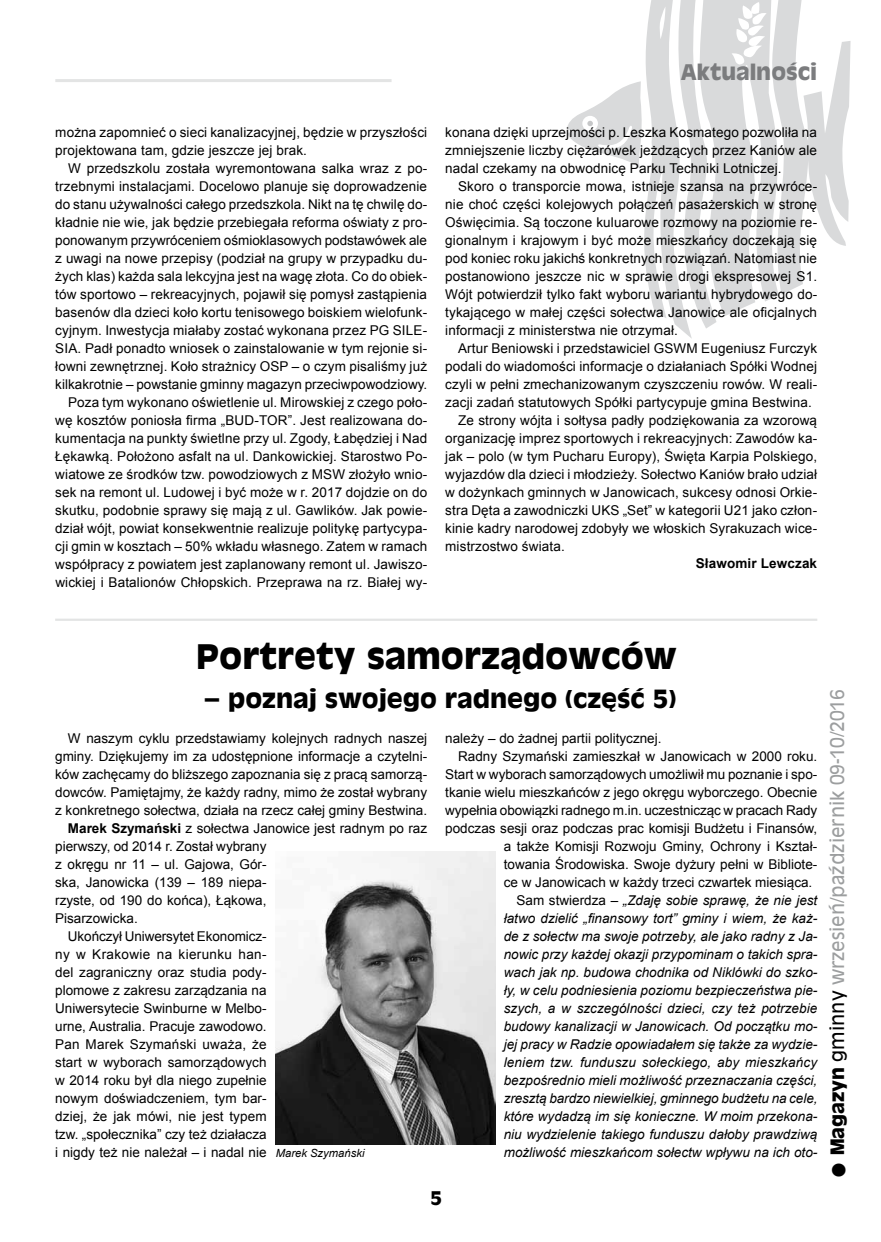
<style>
.page{position:relative;width:881px;height:1242px;background:#fff}
.page>*{position:absolute;margin:0;border:0;box-sizing:border-box;transform-origin:0 0}
.t1{font:700 33px "Antique Olive";color:#000}
.t2{font:700 24px "Antique Olive";color:#000}
.t3{font:700 21px "Antique Olive";color:#7b7c7e}
.t4{font:18px "Antique Olive";color:#9c9e9f}
.t5{font:700 18px "Antique Olive";color:#000}
.t6{font:13.5px/18px "Arial";letter-spacing:.01em;color:#000;text-align:justify}
.t7{font:italic 13.5px "Arial";color:#000}
.t8{font:700 13.5px "Arial";letter-spacing:.01em;color:#000}
.t9{font:italic 11.25px "Arial";color:#000}
.s1{font-style:normal}
.s2{font-weight:700}
.s3{font-weight:700;font-size:36px;color:#000}
.s4{font-weight:700;color:#000}
.s5{color:#000}
</style>
<div class="page">
<hr style="left:55px;top:79px;width:336px;height:3px;background:#e3e4e4">
<svg style="left:567px;top:0;width:283px;height:339px"></svg>
<hr style="left:55px;top:618px;width:762px;height:3px;background:#e3e4e4">
<img style="left:275px;top:851px;width:220px;height:293px">
<h3 class="t3" style="left:680px;top:58px;width:138px">Aktualności</h3>
<p class="t6" style="left:55px;top:124px;width:373px">można zapomnieć o sieci kanalizacyjnej, będzie w przyszłości projektowana tam, gdzie jeszcze jej brak.</p>
<p class="t6" style="left:55px;top:160px;width:373px;text-align:right">W przedszkolu została wyremontowana salka wraz z po&shy;trzebnymi instalacjami. Docelowo planuje się doprowadzenie do stanu używalności całego przedszkola. Nikt na tę chwilę do&shy;kładnie nie wie, jak będzie przebiegała reforma oświaty z pro&shy;ponowanym przywróceniem ośmioklasowych podstawówek ale z uwagi na nowe przepisy (podział na grupy w przypadku du&shy;żych klas) każda sala lekcyjna jest na wagę złota. Co do obiek&shy;tów sportowo – rekreacyjnych, pojawił się pomysł zastąpienia basenów dla dzieci koło kortu tenisowego boiskiem wielofunk&shy;cyjnym. Inwestycja miałaby zostać wykonana przez PG SILE-SIA. Padł ponadto wniosek o zainstalowanie w tym rejonie si&shy;łowni zewnętrznej. Koło strażnicy OSP – o czym pisaliśmy już kilkakrotnie – powstanie gminny magazyn przeciwpowodziowy.<br>Poza tym wykonano oświetlenie ul. Mirowskiej z czego poło&shy;wę kosztów poniosła firma „BUD-TOR”. Jest realizowana do&shy;kumentacja na punkty świetlne przy ul. Zgody, Łabędziej i Nad Łękawką. Położono asfalt na ul. Dankowickiej. Starostwo Po&shy;wiatowe ze środków tzw. powodziowych z MSW złożyło wnio&shy;sek na remont ul. Ludowej i być może w r. 2017 dojdzie on do skutku, podobnie sprawy się mają z ul. Gawlików. Jak powie&shy;dział wójt, powiat konsekwentnie realizuje politykę partycypa&shy;cji gmin w kosztach – 50% wkładu własnego. Zatem w ramach współpracy z powiatem jest zaplanowany remont ul. Jawiszo&shy;wickiej i Batalionów Chłopskich. Przeprawa na rz. Białej wy-</p>
<p class="t6" style="left:445px;top:124px;width:373px">konana dzięki uprzejmości p. Leszka Kosmatego pozwoliła na zmniejszenie liczby ciężarówek jeżdzących przez Kaniów ale nadal czekamy na obwodnicę Parku Techniki Lotniczej.</p>
<p class="t6" style="left:445px;top:178px;width:373px;text-indent:13px">Skoro o transporcie mowa, istnieje szansa na przywróce&shy;nie choć części kolejowych połączeń pasażerskich w stronę Oświęcimia. Są toczone kuluarowe rozmowy na poziomie re&shy;gionalnym i krajowym i być może mieszkańcy doczekają się pod koniec roku jakichś konkretnych rozwiązań. Natomiast nie postanowiono jeszcze nic w sprawie drogi ekspresowej S1.<br>Wójt potwierdził tylko fakt wyboru wariantu hybrydowego do&shy;tykającego w małej części sołectwa Janowice ale oficjalnych informacji z ministerstwa nie otrzymał.</p>
<p class="t6" style="left:458px;top:340px;width:360px">Artur Beniowski i przedstawiciel GSWM Eugeniusz Furczyk</p>
<p class="t6" style="left:445px;top:358px;width:373px">podali do wiadomości informacje o działaniach Spółki Wodnej</p>
<p class="t6" style="left:445px;top:376px;width:373px">czyli w pełni zmechanizowanym czyszczeniu rowów. W reali-</p>
<p class="t6" style="left:445px;top:394px;width:368px">zacji zadań statutowych Spółki partycypuje gmina Bestwina.</p>
<p class="t6" style="left:458px;top:412px;width:360px">Ze strony wójta i sołtysa padły podziękowania za wzorową</p>
<p class="t6" style="left:445px;top:430px;width:373px">organizację imprez sportowych i rekreacyjnych: Zawodów ka-</p>
<p class="t6" style="left:445px;top:448px;width:373px">jak – polo (w tym Pucharu Europy), Święta Karpia Polskiego,</p>
<p class="t6" style="left:445px;top:466px;width:373px">wyjazdów dla dzieci i młodzieży. Sołectwo Kaniów brało udział</p>
<p class="t6" style="left:445px;top:484px;width:373px">w dożynkach gminnych w Janowicach, sukcesy odnosi Orkie-</p>
<p class="t6" style="left:445px;top:502px;width:373px">stra Dęta a zawodniczki UKS „Set” w kategorii U21 jako człon-</p>
<p class="t6" style="left:445px;top:520px;width:373px">kinie kadry narodowej zdobyły we włoskich Syrakuzach wice-</p>
<p class="t6" style="left:445px;top:538px;width:121px">mistrzostwo świata.</p>
<p class="t8" style="left:695px;top:554px;width:123px">Sławomir Lewczak</p>
<h1 class="t1" style="left:196px;top:634px;width:482px">Portrety samorządowców</h1>
<h2 class="t2" style="left:204px;top:683px;width:473px">– poznaj swojego radnego (część 5)</h2>
<p class="t6" style="left:445px;top:729px;width:218px">należy – do żadnej partii politycznej.</p>
<p class="t6" style="left:458px;top:747px;width:360px">Radny Szymański zamieszkał w Janowicach w 2000 roku.</p>
<p class="t6" style="left:445px;top:765px;width:373px">Start w wyborach samorządowych umożliwił mu poznanie i spo-</p>
<p class="t6" style="left:445px;top:783px;width:373px">tkanie wielu mieszkańców z jego okręgu wyborczego. Obecnie</p>
<p class="t6" style="left:445px;top:801px;width:373px">wypełnia obowiązki radnego m.in. uczestnicząc w pracach Rady</p>
<p class="t6" style="left:445px;top:819px;width:373px">podczas sesji oraz podczas prac komisji Budżetu i Finansów,</p>
<p class="t6" style="left:503px;top:837px;width:315px">a także Komisji Rozwoju Gminy, Ochrony i Kształ-</p>
<p class="t6" style="left:503px;top:855px;width:315px">towania Środowiska. Swoje dyżury pełni w Bibliote-</p>
<p class="t6" style="left:503px;top:873px;width:310px">ce w Janowicach w każdy trzeci czwartek miesiąca.</p>
<p class="t7" style="left:516px;top:891px;width:302px"><span class="s1">Sam stwierdza –</span> „Zdaję sobie sprawę, że nie jest</p>
<p class="t7" style="left:503px;top:909px;width:315px">łatwo dzielić „finansowy tort” gminy i wiem, że każ-</p>
<p class="t7" style="left:503px;top:927px;width:315px">de z sołectw ma swoje potrzeby, ale jako radny z Ja-</p>
<p class="t7" style="left:503px;top:945px;width:315px">nowic przy każdej okazji przypominam o takich spra-</p>
<p class="t7" style="left:503px;top:963px;width:315px">wach jak np. budowa chodnika od Niklówki do szko-</p>
<p class="t7" style="left:503px;top:981px;width:315px">ły, w celu podniesienia poziomu bezpieczeństwa pie-</p>
<p class="t7" style="left:503px;top:999px;width:315px">szych, a w szczególności dzieci, czy też potrzebie</p>
<p class="t7" style="left:503px;top:1017px;width:315px">budowy kanalizacji w Janowicach. Od początku mo-</p>
<p class="t7" style="left:503px;top:1035px;width:315px">jej pracy w Radzie opowiadałem się także za wydzie-</p>
<p class="t7" style="left:503px;top:1053px;width:315px">leniem tzw. funduszu sołeckiego, aby mieszkańcy</p>
<p class="t7" style="left:503px;top:1071px;width:315px">bezpośrednio mieli możliwość przeznaczania części,</p>
<p class="t7" style="left:503px;top:1089px;width:315px">zresztą bardzo niewielkiej, gminnego budżetu na cele,</p>
<p class="t7" style="left:503px;top:1107px;width:315px">które wydadzą im się konieczne. W moim przekona-</p>
<p class="t7" style="left:503px;top:1125px;width:315px">niu wydzielenie takiego funduszu dałoby prawdziwą</p>
<p class="t6" style="left:68px;top:729px;width:361px">W naszym cyklu przedstawiamy kolejnych radnych naszej</p>
<p class="t6" style="left:55px;top:747px;width:373px">gminy. Dziękujemy im za udostępnione informacje a czytelni-</p>
<p class="t6" style="left:55px;top:765px;width:373px">ków zachęcamy do bliższego zapoznania się z pracą samorzą-</p>
<p class="t6" style="left:55px;top:783px;width:373px">dowców. Pamiętajmy, że każdy radny, mimo że został wybrany</p>
<p class="t6" style="left:55px;top:801px;width:373px">z konkretnego sołectwa, działa na rzecz całej gminy Bestwina.</p>
<p class="t6" style="left:68px;top:819px;width:360px"><span class="s2">Marek Szymański</span> z sołectwa Janowice jest radnym po raz</p>
<p class="t6" style="left:55px;top:837px;width:213px">pierwszy, od 2014 r. Został wybrany</p>
<p class="t6" style="left:55px;top:855px;width:213px">z okręgu nr 11 – ul. Gajowa, Gór-</p>
<p class="t6" style="left:55px;top:873px;width:213px">ska, Janowicka (139 – 189 niepa-</p>
<p class="t6" style="left:55px;top:891px;width:213px">rzyste, od 190 do końca), Łąkowa,</p>
<p class="t6" style="left:55px;top:909px;width:84px">Pisarzowicka.</p>
<p class="t6" style="left:68px;top:927px;width:200px">Ukończył Uniwersytet Ekonomicz-</p>
<p class="t6" style="left:55px;top:945px;width:213px">ny w Krakowie na kierunku han-</p>
<p class="t6" style="left:55px;top:963px;width:213px">del zagraniczny oraz studia pody-</p>
<p class="t6" style="left:55px;top:981px;width:213px">plomowe z zakresu zarządzania na</p>
<p class="t6" style="left:55px;top:999px;width:213px">Uniwersytecie Swinburne w Melbo-</p>
<p class="t6" style="left:55px;top:1017px;width:213px">urne, Australia. Pracuje zawodowo.</p>
<p class="t6" style="left:55px;top:1035px;width:213px">Pan Marek Szymański uważa, że</p>
<p class="t6" style="left:55px;top:1053px;width:213px">start w wyborach samorządowych</p>
<p class="t6" style="left:55px;top:1071px;width:213px">w 2014 roku był dla niego zupełnie</p>
<p class="t6" style="left:55px;top:1089px;width:213px">nowym doświadczeniem, tym bar-</p>
<p class="t6" style="left:55px;top:1107px;width:213px">dziej, że jak mówi, nie jest typem</p>
<p class="t6" style="left:55px;top:1125px;width:213px">tzw. „społecznika” czy też działacza</p>
<p class="t6" style="left:55px;top:1143px;width:213px">i nigdy też nie należał – i nadal nie</p>
<p class="t9" style="left:275px;top:1145px;width:90px">Marek Szymański</p>
<p class="t7" style="left:503px;top:1143px;width:315px">możliwość mieszkańcom sołectw wpływu na ich oto-</p>
<h3 class="t5" style="left:430px;top:1186px;width:13px">5</h3>
<h3 class="t4" style="left:825px;top:1179px;width:491px;rotate:-90deg"><span class="s3">•</span> <span class="s4">Magazyn</span> <span class="s5">gminny</span> wrzesień/październik 09-10/2016</h3>
</div>
